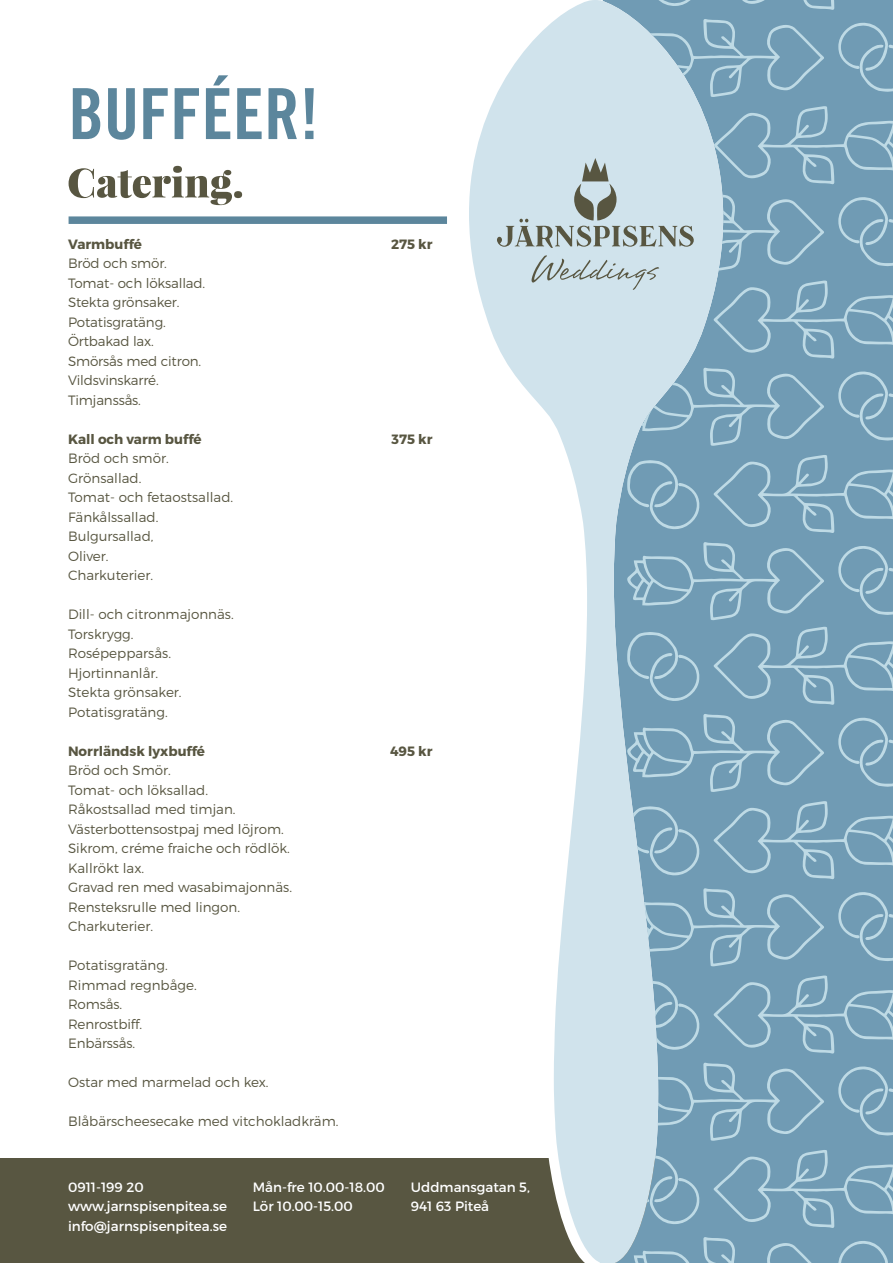
<style>
.page{position:relative;width:893px;height:1263px;background:#fff}
.page>*{position:absolute;margin:0;border:0;box-sizing:border-box;transform-origin:0 0}
.t1{font:70.5px "Trade Gothic LT Pro Bd Cn 20";color:#5c869c}
.t2{font:300 13.5px/19.5px "Montserrat";color:#585641}
.t3{font:13.5px "Montserrat";color:#fff}
.t4{font:700 13.5px "Montserrat";color:#585641}
</style>
<div class="page">
<div style="left:1px;top:1158px;width:891px;height:105px;background:#585641"></div>
<div style="left:723px;top:10px;width:170px;height:1253px;background:#709bb4"></div>
<svg style="left:723px;top:975px;width:170px;height:79px;background:#7aa3ba"></svg>
<svg style="left:723px;top:1062px;width:101px;height:79px;background:#7aa3ba"></svg>
<svg style="left:838px;top:1066px;width:55px;height:70px;background:#7ca4bb"></svg>
<svg style="left:723px;top:1149px;width:170px;height:79px;background:#7aa3ba"></svg>
<svg style="left:723px;top:1237px;width:101px;height:26px;background:#78a1b9"></svg>
<svg style="left:838px;top:1240px;width:55px;height:23px"></svg>
<svg style="left:723px;top:626px;width:170px;height:79px;background:#7aa3ba"></svg>
<svg style="left:723px;top:714px;width:101px;height:78px;background:#7aa3ba"></svg>
<svg style="left:838px;top:717px;width:55px;height:70px;background:#7ca4bb"></svg>
<svg style="left:723px;top:801px;width:170px;height:78px;background:#7aa3ba"></svg>
<svg style="left:723px;top:888px;width:101px;height:79px;background:#7aa3ba"></svg>
<svg style="left:838px;top:892px;width:55px;height:69px;background:#7ca5bb"></svg>
<svg style="left:723px;top:368px;width:101px;height:78px;background:#7aa3ba"></svg>
<svg style="left:838px;top:371px;width:55px;height:70px;background:#7ca4bb"></svg>
<svg style="left:723px;top:455px;width:170px;height:78px;background:#7aa3ba"></svg>
<svg style="left:723px;top:542px;width:101px;height:78px;background:#7aa3ba"></svg>
<svg style="left:838px;top:546px;width:55px;height:69px;background:#7ca5bb"></svg>
<svg style="left:723px;top:0;width:170px;height:10px;background:#77a0b8"></svg>
<svg style="left:723px;top:19px;width:101px;height:78px;background:#7aa3ba"></svg>
<svg style="left:838px;top:23px;width:55px;height:69px;background:#7ca5bb"></svg>
<svg style="left:469px;top:0;width:254px;height:1263px"></svg>
<svg style="left:69px;top:166px;width:173px;height:39px"></svg>
<div style="left:69px;top:216px;width:378px;height:8px;background:#5c869c"></div>
<svg style="left:497px;top:106px;width:396px;height:253px;background:#a5c1d0"></svg>
<p class="t1" style="left:69px;top:71px;width:252px">BUFFÉER!</p>
<p class="t4" style="left:68px;top:236px;width:75px">Varmbuffé</p>
<p class="t4" style="left:391px;top:236px;width:43px">275 kr</p>
<p class="t2" style="left:68px;top:253px;width:139px">Bröd och smör.<br>Tomat- och löksallad.</p>
<p class="t2" style="left:68px;top:292px;width:135px">Stekta grönsaker.<br>Potatisgratäng.<br>Örtbakad lax.<br>Smörsås med citron.<br>Vildsvinskarré.<br>Timjanssås.</p>
<p class="t4" style="left:68px;top:431px;width:135px">Kall och varm buffé</p>
<p class="t4" style="left:392px;top:431px;width:42px">375 kr</p>
<p class="t2" style="left:68px;top:448px;width:102px">Bröd och smör.</p>
<p class="t2" style="left:68px;top:468px;width:75px">Grönsallad.</p>
<p class="t2" style="left:68px;top:487px;width:167px">Tomat- och fetaostsallad.</p>
<p class="t2" style="left:68px;top:507px;width:92px">Fänkålssallad.</p>
<p class="t2" style="left:68px;top:526px;width:87px">Bulgursallad,</p>
<p class="t2" style="left:68px;top:546px;width:42px">Oliver.</p>
<p class="t2" style="left:68px;top:565px;width:87px">Charkuterier.</p>
<p class="t2" style="left:68px;top:604px;width:167px">Dill- och citronmajonnäs.<br>Torskrygg.<br>Rosépepparsås.</p>
<p class="t2" style="left:68px;top:663px;width:92px">Hjortinnanlår.</p>
<p class="t2" style="left:68px;top:682px;width:115px">Stekta grönsaker.</p>
<p class="t2" style="left:68px;top:702px;width:101px">Potatisgratäng.</p>
<p class="t4" style="left:68px;top:743px;width:139px">Norrländsk lyxbuffé</p>
<p class="t4" style="left:390px;top:743px;width:44px">495 kr</p>
<p class="t2" style="left:68px;top:760px;width:104px">Bröd och Smör.</p>
<p class="t2" style="left:68px;top:780px;width:141px">Tomat- och löksallad.</p>
<p class="t2" style="left:68px;top:799px;width:169px">Råkostsallad med timjan.</p>
<p class="t2" style="left:68px;top:819px;width:217px">Västerbottensostpaj med löjrom.</p>
<p class="t2" style="left:68px;top:838px;width:223px">Sikrom, créme fraiche och rödlök.</p>
<p class="t2" style="left:68px;top:858px;width:78px">Kallrökt lax.</p>
<p class="t2" style="left:68px;top:877px;width:226px">Gravad ren med wasabimajonnäs.</p>
<p class="t2" style="left:68px;top:897px;width:174px">Rensteksrulle med lingon.<br>Charkuterier.</p>
<p class="t2" style="left:68px;top:955px;width:130px">Potatisgratäng.<br>Rimmad regnbåge.<br>Romsås.<br>Renrostbiff.<br>Enbärssås.</p>
<p class="t2" style="left:68px;top:1072px;width:202px">Ostar med marmelad och kex.</p>
<p class="t2" style="left:68px;top:1111px;width:272px">Blåbärscheesecake med vitchokladkräm.</p>
<p class="t3" style="left:68px;top:1178px;width:77px">0911-199 20</p>
<p class="t3" style="left:68px;top:1198px;width:160px">www.jarnspisenpitea.se</p>
<p class="t3" style="left:68px;top:1217px;width:161px">info@jarnspisenpitea.se</p>
<p class="t3" style="left:253px;top:1178px;width:134px">Mån-fre 10.00-18.00</p>
<p class="t3" style="left:253px;top:1198px;width:102px">Lör 10.00-15.00</p>
<p class="t3" style="left:411px;top:1178px;width:121px">Uddmansgatan 5,</p>
<p class="t3" style="left:411px;top:1198px;width:80px">941 63 Piteå</p>
</div>
